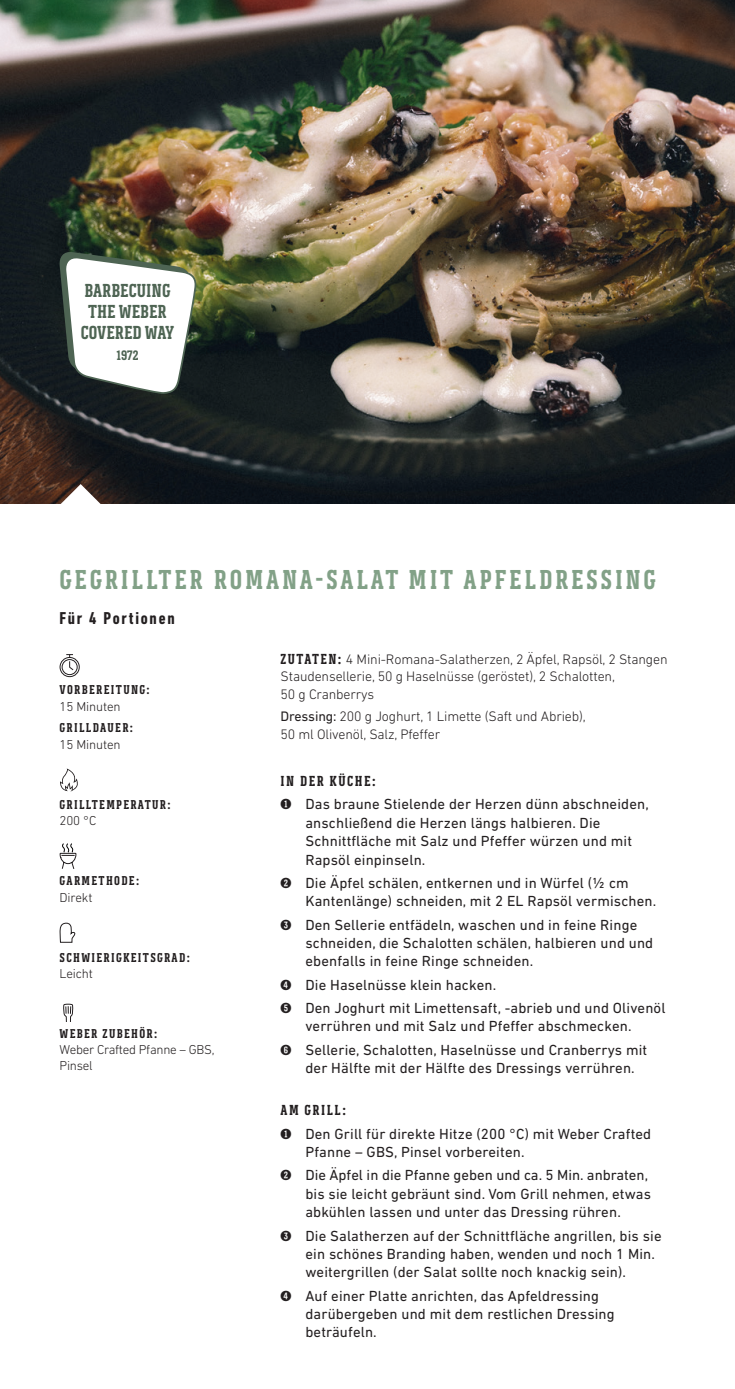
<style>
.page{position:relative;width:735px;height:1389px;background:#fff}
.page>*{position:absolute;margin:0;border:0;box-sizing:border-box;transform-origin:0 0}
.t1{font:700 28px "Weber Serif";letter-spacing:.1em;color:#82a187}
.t2{font:700 19.25px/21px "Weber Serif";color:#4e6453;text-align:center}
.t3{font:700 condensed 17.5px "DIN Next LT Pro";letter-spacing:.1em;color:#231f20}
.t4{font:14.88px/18.4px "DIN Next LT Pro";letter-spacing:.01em;color:#231f20}
.t5{font:700 14.88px "Weber Serif";letter-spacing:.1em;color:#231f20}
.t6{font:300 14px/17.5px "DIN Next LT Pro";letter-spacing:-.01em;color:#231f20}
.t7{font:700 14px "Weber Serif";color:#4e6453}
.t8{font:700 13.12px "Weber Serif";letter-spacing:.1em;color:#231f20}
.t9{font:300 13.12px/15.8px "DIN Next LT Pro";letter-spacing:-.01em;color:#231f20}
.s1{font-family:"Weber Serif";font-weight:700;font-size:14.88px}
.s2{font-weight:400}
.s3{font-family:"Weber Serif";font-weight:700}
</style>
<div class="page">
<div style="left:60px;top:657px;width:20px;height:20px;border:1px solid #231f20;border-radius:50%"></div>
<div style="left:62px;top:659px;width:16px;height:16px;border:1px solid #231f20;border-radius:50%"></div>
<svg style="left:66px;top:654px;width:8px;height:17px"></svg>
<svg style="left:60px;top:768px;width:18px;height:23px"></svg>
<svg style="left:60px;top:844px;width:16px;height:25px"></svg>
<svg style="left:60px;top:922px;width:15px;height:21px"></svg>
<svg style="left:63px;top:1004px;width:11px;height:17px"></svg>
<img style="left:0;top:0;width:734px;height:504px">
<svg style="left:60px;top:484px;width:42px;height:20px"></svg>
<svg style="left:59px;top:251px;width:138px;height:144px"></svg>
<p class="t2" style="left:81px;top:281px;width:95px">BARBECUING<br>THE WEBER<br>COVERED WAY</p>
<p class="t7" style="left:116px;top:348px;width:23px">1972</p>
<h1 class="t1" style="left:60px;top:564px;width:597px">GEGRILLTER ROMANA-SALAT MIT APFELDRESSING</h1>
<p class="t3" style="left:60px;top:608px;width:116px">Für 4 Portionen</p>
<p class="t6" style="left:280px;top:650px;width:388px"><span class="s1">ZUTATEN:</span> 4 Mini-Romana-Salatherzen, 2 Äpfel, Rapsöl, 2 Stangen<br>Staudensellerie, 50 g Haselnüsse (geröstet), 2 Schalotten,<br>50 g Cranberrys</p>
<p class="t6" style="left:280px;top:708px;width:306px"><span class="s2">Dressing:</span> 200 g Joghurt, 1 Limette (Saft und Abrieb),<br>50 ml Olivenöl, Salz, Pfeffer</p>
<p class="t5" style="left:280px;top:773px;width:96px">IN DER KÜCHE:</p>
<p class="t4" style="left:305px;top:795px;width:345px;text-indent:-25px"><span class="s3">1</span> Das braune Stielende der Herzen dünn abschneiden, anschließend die Herzen längs halbieren. Die Schnittfläche mit Salz und Pfeffer würzen und mit Rapsöl einpinseln.</p>
<p class="t4" style="left:305px;top:873px;width:352px;text-indent:-25px"><span class="s3">2</span> Die Äpfel schälen, entkernen und in Würfel (½ cm<br>Kantenlänge) schneiden, mit 2 EL Rapsöl vermischen.</p>
<p class="t4" style="left:305px;top:915px;width:349px;text-indent:-25px"><span class="s3">3</span> Den Sellerie entfädeln, waschen und in feine Ringe schneiden, die Schalotten schälen, halbieren und und ebenfalls in feine Ringe schneiden.</p>
<p class="t4" style="left:280px;top:973px;width:386px;line-height:23.3px"><span class="s3">4</span> Die Haselnüsse klein hacken.<br><span class="s3">5</span> Den Joghurt mit Limettensaft, -abrieb und und Olivenöl</p>
<p class="t4" style="left:280px;top:1014px;width:368px;line-height:23.3px;text-indent:25px">verrühren und mit Salz und Pfeffer abschmecken.<br><span class="s3">6</span> Sellerie, Schalotten, Haselnüsse und Cranberrys mit</p>
<p class="t4" style="left:305px;top:1059px;width:331px">der Hälfte mit der Hälfte des Dressings verrühren.</p>
<p class="t5" style="left:280px;top:1102px;width:67px">AM GRILL:</p>
<p class="t4" style="left:305px;top:1124px;width:347px;text-indent:-25px"><span class="s3">1</span> Den Grill für direkte Hitze (200 °C) mit Weber Crafted<br>Pfanne – GBS, Pinsel vorbereiten.</p>
<p class="t4" style="left:305px;top:1166px;width:347px;text-indent:-25px"><span class="s3">2</span> Die Äpfel in die Pfanne geben und ca. 5 Min. anbraten, bis sie leicht gebräunt sind. Vom Grill nehmen, etwas abkühlen lassen und unter das Dressing rühren.</p>
<p class="t4" style="left:305px;top:1226px;width:357px;text-indent:-25px"><span class="s3">3</span> Die Salatherzen auf der Schnittfläche angrillen, bis sie ein schönes Branding haben, wenden und noch 1 Min. weitergrillen (der Salat sollte noch knackig sein).</p>
<p class="t4" style="left:305px;top:1286px;width:310px;text-indent:-25px"><span class="s3">4</span> Auf einer Platte anrichten, das Apfeldressing darübergeben und mit dem restlichen Dressing beträufeln.</p>
<p class="t8" style="left:60px;top:682px;width:91px">VORBEREITUNG:</p>
<p class="t9" style="left:60px;top:698px;width:62px">15 Minuten</p>
<p class="t8" style="left:60px;top:720px;width:75px">GRILLDAUER:</p>
<p class="t9" style="left:60px;top:736px;width:62px">15 Minuten</p>
<p class="t8" style="left:60px;top:797px;width:112px">GRILLTEMPERATUR:</p>
<p class="t9" style="left:60px;top:813px;width:38px">200 °C</p>
<p class="t8" style="left:60px;top:873px;width:81px">GARMETHODE:</p>
<p class="t9" style="left:60px;top:889px;width:34px">Direkt</p>
<p class="t8" style="left:60px;top:950px;width:131px">SCHWIERIGKEITSGRAD:</p>
<p class="t9" style="left:60px;top:966px;width:35px">Leicht</p>
<p class="t8" style="left:60px;top:1026px;width:99px">WEBER ZUBEHÖR:</p>
<p class="t9" style="left:60px;top:1041px;width:156px">Weber Crafted Pfanne – GBS,<br>Pinsel</p>
</div>
